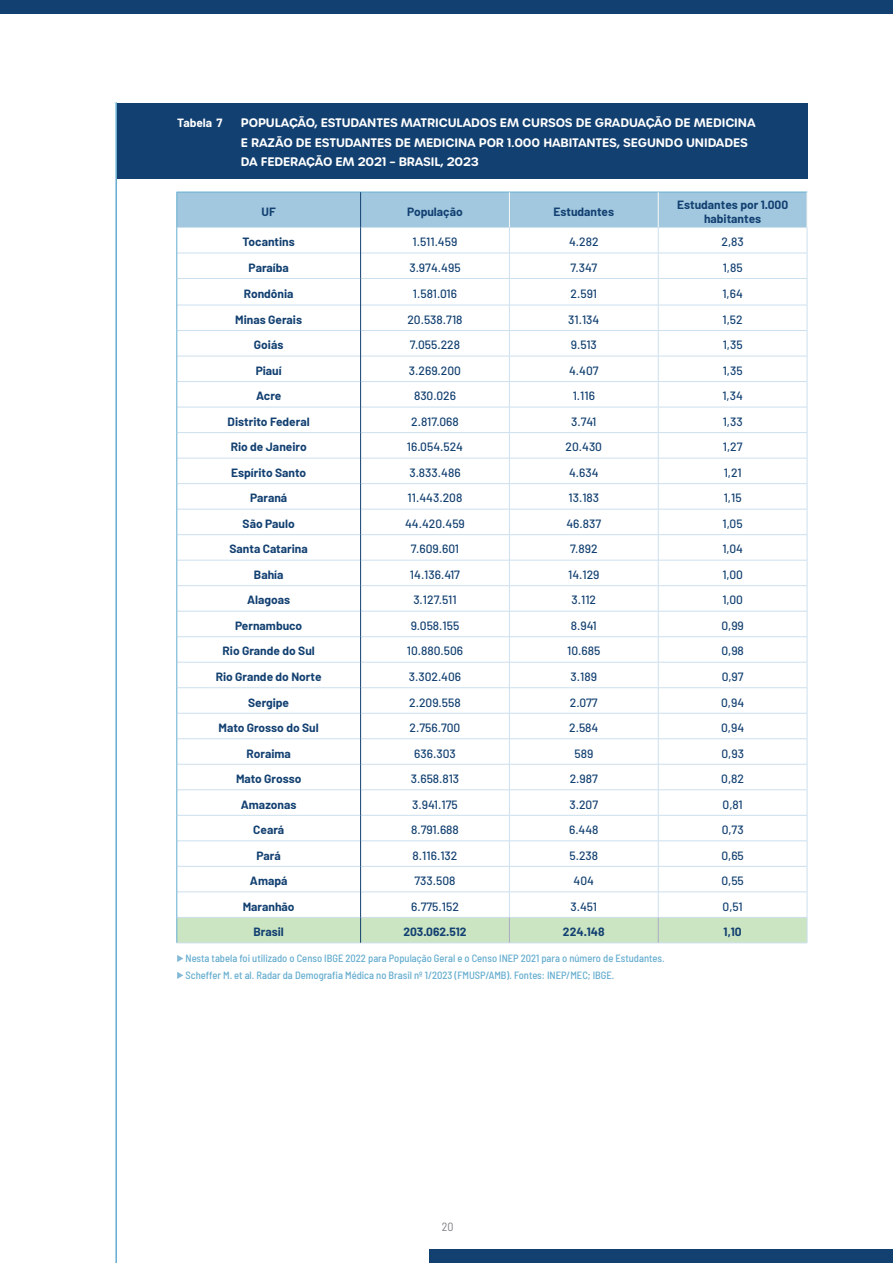
<style>
.page{position:relative;width:893px;height:1263px;background:#fff}
.page>*{position:absolute;margin:0;border:0;box-sizing:border-box;transform-origin:0 0}
.Tabela_-_medium{font:500 12px "Barlow";color:#124071}
.Tabela_-_negrito{font:700 12px/14.4px "Barlow";color:#124071;text-align:center}
.t1{font:600 12px/19.5px "Urbane Rounded";letter-spacing:-.01em;color:#fff}
.t2{font:700 12px "Barlow";letter-spacing:-.01em;color:#fff}
.t3{font:semi-condensed 12px "Barlow";color:#808285}
.Fonte{font:500 semi-condensed 10.5px "Barlow";color:#65adcf}
</style>
<div class="page">
<div style="left:429px;top:1250px;width:464px;height:13px;background:#124071"></div>
<div style="left:0;top:0;width:893px;height:13px;background:#124071"></div>
<hr style="left:115px;top:103px;width:2px;height:1160px;background:#65adcf">
<div style="left:117px;top:103px;width:691px;height:76px;background:#124071"></div>
<hr style="left:177px;top:943px;width:184px;height:1px;background:#cde0ee">
<hr style="left:361px;top:943px;width:148px;height:1px;background:#cde0ee">
<hr style="left:509px;top:943px;width:149px;height:1px;background:#cde0ee">
<hr style="left:658px;top:943px;width:149px;height:1px;background:#cde0ee">
<svg style="left:177px;top:192px;width:631px;height:751px"></svg>
<svg style="left:177px;top:955px;width:6px;height:7px"></svg>
<svg style="left:177px;top:972px;width:6px;height:7px"></svg>
<p class="t2" style="left:177px;top:115px;width:47px">Tabela 7</p>
<p class="t1" style="left:241px;top:113px;width:516px">POPULAÇÃO, ESTUDANTES MATRICULADOS EM CURSOS DE GRADUAÇÃO DE MEDICINA<br>E RAZÃO DE ESTUDANTES DE MEDICINA POR 1.000 HABITANTES, SEGUNDO UNIDADES<br>DA FEDERAÇÃO EM 2021 – BRASIL, 2023</p>
<p class="Tabela_-_negrito" style="left:262px;top:204px;width:16px">UF</p>
<p class="Tabela_-_negrito" style="left:407px;top:204px;width:57px">População</p>
<p class="Tabela_-_negrito" style="left:553px;top:204px;width:62px">Estudantes</p>
<p class="Tabela_-_negrito" style="left:677px;top:197px;width:113px">Estudantes por 1.000 habitantes</p>
<p class="Tabela_-_negrito" style="left:243px;top:235px;width:54px">Tocantins</p>
<p class="Tabela_-_medium" style="left:413px;top:233px;width:46px">1.511.459</p>
<p class="Tabela_-_medium" style="left:569px;top:233px;width:31px">4.282</p>
<p class="Tabela_-_medium" style="left:721px;top:233px;width:24px">2,83</p>
<p class="Tabela_-_negrito" style="left:249px;top:260px;width:42px">Paraíba</p>
<p class="Tabela_-_medium" style="left:409px;top:259px;width:53px">3.974.495</p>
<p class="Tabela_-_medium" style="left:570px;top:259px;width:28px">7.347</p>
<p class="Tabela_-_medium" style="left:723px;top:259px;width:21px">1,85</p>
<p class="Tabela_-_negrito" style="left:244px;top:286px;width:51px">Rondônia</p>
<p class="Tabela_-_medium" style="left:413px;top:285px;width:46px">1.581.016</p>
<p class="Tabela_-_medium" style="left:571px;top:285px;width:28px">2.591</p>
<p class="Tabela_-_medium" style="left:722px;top:285px;width:22px">1,64</p>
<p class="Tabela_-_negrito" style="left:235px;top:312px;width:68px">Minas Gerais</p>
<p class="Tabela_-_medium" style="left:407px;top:311px;width:57px">20.538.718</p>
<p class="Tabela_-_medium" style="left:568px;top:311px;width:33px">31.134</p>
<p class="Tabela_-_medium" style="left:723px;top:311px;width:22px">1,52</p>
<p class="Tabela_-_negrito" style="left:254px;top:338px;width:31px">Goiás</p>
<p class="Tabela_-_medium" style="left:410px;top:336px;width:52px">7.055.228</p>
<p class="Tabela_-_medium" style="left:571px;top:336px;width:28px">9.513</p>
<p class="Tabela_-_medium" style="left:723px;top:336px;width:21px">1,35</p>
<p class="Tabela_-_negrito" style="left:256px;top:363px;width:28px">Piauí</p>
<p class="Tabela_-_medium" style="left:409px;top:362px;width:54px">3.269.200</p>
<p class="Tabela_-_medium" style="left:569px;top:362px;width:31px">4.407</p>
<p class="Tabela_-_medium" style="left:723px;top:362px;width:21px">1,35</p>
<p class="Tabela_-_negrito" style="left:256px;top:389px;width:27px">Acre</p>
<p class="Tabela_-_medium" style="left:414px;top:387px;width:43px">830.026</p>
<p class="Tabela_-_medium" style="left:573px;top:387px;width:24px">1.116</p>
<p class="Tabela_-_medium" style="left:722px;top:387px;width:22px">1,34</p>
<p class="Tabela_-_negrito" style="left:228px;top:414px;width:84px">Distrito Federal</p>
<p class="Tabela_-_medium" style="left:411px;top:413px;width:49px">2.817.068</p>
<p class="Tabela_-_medium" style="left:571px;top:413px;width:27px">3.741</p>
<p class="Tabela_-_medium" style="left:723px;top:413px;width:21px">1,33</p>
<p class="Tabela_-_negrito" style="left:231px;top:440px;width:78px">Rio de Janeiro</p>
<p class="Tabela_-_medium" style="left:407px;top:438px;width:58px">16.054.524</p>
<p class="Tabela_-_medium" style="left:566px;top:438px;width:38px">20.430</p>
<p class="Tabela_-_medium" style="left:723px;top:438px;width:21px">1,27</p>
<p class="Tabela_-_negrito" style="left:231px;top:465px;width:77px">Espírito Santo</p>
<p class="Tabela_-_medium" style="left:409px;top:464px;width:53px">3.833.486</p>
<p class="Tabela_-_medium" style="left:569px;top:464px;width:31px">4.634</p>
<p class="Tabela_-_medium" style="left:724px;top:464px;width:20px">1,21</p>
<p class="Tabela_-_negrito" style="left:250px;top:491px;width:39px">Paraná</p>
<p class="Tabela_-_medium" style="left:408px;top:489px;width:56px">11.443.208</p>
<p class="Tabela_-_medium" style="left:568px;top:489px;width:32px">13.183</p>
<p class="Tabela_-_medium" style="left:724px;top:489px;width:19px">1,15</p>
<p class="Tabela_-_negrito" style="left:243px;top:516px;width:54px">São Paulo</p>
<p class="Tabela_-_medium" style="left:405px;top:515px;width:61px">44.420.459</p>
<p class="Tabela_-_medium" style="left:566px;top:515px;width:36px">46.837</p>
<p class="Tabela_-_medium" style="left:723px;top:515px;width:22px">1,05</p>
<p class="Tabela_-_negrito" style="left:230px;top:542px;width:80px">Santa Catarina</p>
<p class="Tabela_-_medium" style="left:411px;top:540px;width:50px">7.609.601</p>
<p class="Tabela_-_medium" style="left:570px;top:540px;width:29px">7.892</p>
<p class="Tabela_-_medium" style="left:722px;top:540px;width:22px">1,04</p>
<p class="Tabela_-_negrito" style="left:254px;top:567px;width:31px">Bahía</p>
<p class="Tabela_-_medium" style="left:410px;top:566px;width:52px">14.136.417</p>
<p class="Tabela_-_medium" style="left:568px;top:566px;width:33px">14.129</p>
<p class="Tabela_-_medium" style="left:722px;top:566px;width:22px">1,00</p>
<p class="Tabela_-_negrito" style="left:247px;top:593px;width:45px">Alagoas</p>
<p class="Tabela_-_medium" style="left:413px;top:591px;width:45px">3.127.511</p>
<p class="Tabela_-_medium" style="left:571px;top:591px;width:26px">3.112</p>
<p class="Tabela_-_medium" style="left:722px;top:591px;width:22px">1,00</p>
<p class="Tabela_-_negrito" style="left:235px;top:618px;width:69px">Pernambuco</p>
<p class="Tabela_-_medium" style="left:411px;top:617px;width:50px">9.058.155</p>
<p class="Tabela_-_medium" style="left:571px;top:617px;width:27px">8.941</p>
<p class="Tabela_-_medium" style="left:721px;top:617px;width:24px">0,99</p>
<p class="Tabela_-_negrito" style="left:223px;top:644px;width:94px">Rio Grande do Sul</p>
<p class="Tabela_-_medium" style="left:407px;top:642px;width:58px">10.880.506</p>
<p class="Tabela_-_medium" style="left:567px;top:642px;width:35px">10.685</p>
<p class="Tabela_-_medium" style="left:721px;top:642px;width:24px">0,98</p>
<p class="Tabela_-_negrito" style="left:216px;top:669px;width:107px">Rio Grande do Norte</p>
<p class="Tabela_-_medium" style="left:409px;top:668px;width:54px">3.302.406</p>
<p class="Tabela_-_medium" style="left:571px;top:668px;width:28px">3.189</p>
<p class="Tabela_-_medium" style="left:722px;top:668px;width:24px">0,97</p>
<p class="Tabela_-_negrito" style="left:248px;top:695px;width:43px">Sergipe</p>
<p class="Tabela_-_medium" style="left:409px;top:693px;width:53px">2.209.558</p>
<p class="Tabela_-_medium" style="left:570px;top:693px;width:29px">2.077</p>
<p class="Tabela_-_medium" style="left:721px;top:693px;width:25px">0,94</p>
<p class="Tabela_-_negrito" style="left:219px;top:720px;width:102px">Mato Grosso do Sul</p>
<p class="Tabela_-_medium" style="left:410px;top:719px;width:52px">2.756.700</p>
<p class="Tabela_-_medium" style="left:569px;top:719px;width:31px">2.584</p>
<p class="Tabela_-_medium" style="left:721px;top:719px;width:25px">0,94</p>
<p class="Tabela_-_negrito" style="left:247px;top:746px;width:46px">Roraima</p>
<p class="Tabela_-_medium" style="left:414px;top:744px;width:43px">636.303</p>
<p class="Tabela_-_medium" style="left:574px;top:744px;width:20px">589</p>
<p class="Tabela_-_medium" style="left:721px;top:744px;width:24px">0,93</p>
<p class="Tabela_-_negrito" style="left:236px;top:771px;width:67px">Mato Grosso</p>
<p class="Tabela_-_medium" style="left:411px;top:770px;width:50px">3.658.813</p>
<p class="Tabela_-_medium" style="left:570px;top:770px;width:30px">2.987</p>
<p class="Tabela_-_medium" style="left:721px;top:770px;width:24px">0,82</p>
<p class="Tabela_-_negrito" style="left:241px;top:797px;width:57px">Amazonas</p>
<p class="Tabela_-_medium" style="left:412px;top:795px;width:47px">3.941.175</p>
<p class="Tabela_-_medium" style="left:569px;top:795px;width:30px">3.207</p>
<p class="Tabela_-_medium" style="left:722px;top:795px;width:22px">0,81</p>
<p class="Tabela_-_negrito" style="left:253px;top:822px;width:33px">Ceará</p>
<p class="Tabela_-_medium" style="left:411px;top:821px;width:49px">8.791.688</p>
<p class="Tabela_-_medium" style="left:569px;top:821px;width:31px">6.448</p>
<p class="Tabela_-_medium" style="left:722px;top:821px;width:24px">0,73</p>
<p class="Tabela_-_negrito" style="left:257px;top:848px;width:26px">Pará</p>
<p class="Tabela_-_medium" style="left:413px;top:846px;width:46px">8.116.132</p>
<p class="Tabela_-_medium" style="left:569px;top:846px;width:30px">5.238</p>
<p class="Tabela_-_medium" style="left:721px;top:846px;width:24px">0,65</p>
<p class="Tabela_-_negrito" style="left:250px;top:873px;width:39px">Amapá</p>
<p class="Tabela_-_medium" style="left:414px;top:872px;width:43px">733.508</p>
<p class="Tabela_-_medium" style="left:574px;top:872px;width:22px">404</p>
<p class="Tabela_-_medium" style="left:721px;top:872px;width:24px">0,55</p>
<p class="Tabela_-_negrito" style="left:243px;top:899px;width:53px">Maranhão</p>
<p class="Tabela_-_medium" style="left:411px;top:897px;width:49px">6.775.152</p>
<p class="Tabela_-_medium" style="left:570px;top:897px;width:28px">3.451</p>
<p class="Tabela_-_medium" style="left:723px;top:897px;width:22px">0,51</p>
<p class="Tabela_-_negrito" style="left:253px;top:924px;width:32px">Brasil</p>
<p class="Tabela_-_negrito" style="left:403px;top:924px;width:65px">203.062.512</p>
<p class="Tabela_-_negrito" style="left:563px;top:924px;width:43px">224.148</p>
<p class="Tabela_-_negrito" style="left:724px;top:924px;width:20px">1,10</p>
<p class="Fonte" style="left:185px;top:951px;width:480px">Nesta tabela foi utilizado o Censo IBGE 2022 para População Geral e o Censo INEP 2021 para o número de Estudantes.</p>
<p class="Fonte" style="left:185px;top:967px;width:430px">Scheffer M. et al. Radar da Demografia Médica no Brasil nº 1/2023 (FMUSP/AMB). Fontes: INEP/MEC; IBGE.</p>
<p class="t3" style="left:442px;top:1218px;width:13px">20</p>
</div>
